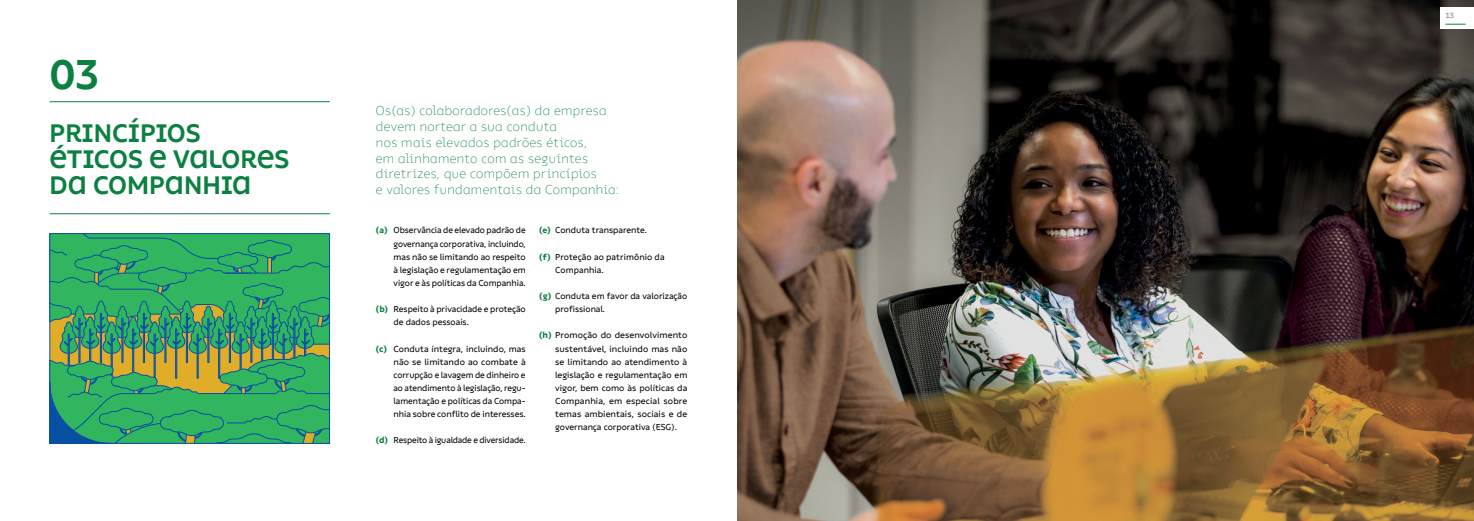
<style>
.page{position:relative;width:1474px;height:521px;background:#fff}
.page>*{position:absolute;margin:0;border:0;box-sizing:border-box;transform-origin:0 0}
.t1{font:700 43.75px "Suzano Unicase";color:#0b8041}
.t2{font:700 26.25px/26.2px "Suzano Unicase";color:#0b8041}
.t3{font:100 13.12px/15.8px "Suzano Display";letter-spacing:.03em;color:#0b8041}
.t4{font:8.75px/13.1px "Suzano Text";color:#000;text-align:justify}
.t5{font:800 8.75px "Suzano Text";color:#0b8041}
.t6{font:700 7.88px "Suzano Unicase";color:#a39f98}
.s1{font-weight:800;color:#0b8041}
</style>
<div class="page">
<svg style="left:49px;top:234px;width:280px;height:210px;background:#3da265"></svg>
<hr style="left:50px;top:101px;width:280px;height:1px;background:#0b8041">
<hr style="left:50px;top:213px;width:280px;height:1px;background:#0b8041">
<img style="left:737px;top:0;width:736px;height:521px">
<div style="left:1440px;top:7px;width:33px;height:22px;background:#fff"></div>
<svg style="left:1445px;top:24px;width:20px;height:1px"></svg>
<h1 class="t1" style="left:50px;top:47px;width:50px">03</h1>
<h2 class="t2" style="left:50px;top:119px;width:241px">PRINCÍPIOS<br>ÉTICOS E VALORES<br>DA COMPANHIA</h2>
<h3 class="t3" style="left:376px;top:103px;width:245px">Os(as) colaboradores(as) da empresa devem nortear a sua conduta<br>nos mais elevados padrões éticos,<br>em alinhamento com as seguintes diretrizes, que compõem princípios<br>e valores fundamentais da Companhia:</h3>
<p class="t4" style="left:393px;top:224px;width:134px">Observância de elevado padrão de governança corporativa, incluindo, mas não se limitando ao respeito à legislação e regulamentação em vigor e às políticas da Companhia.</p>
<p class="t4" style="left:393px;top:302px;width:134px">Respeito à privacidade e proteção de dados pessoais.</p>
<p class="t4" style="left:393px;top:342px;width:134px">Conduta íntegra, incluindo, mas não se limitando ao combate à corrupção e lavagem de dinheiro e ao atendimento à legislação, regu&shy;lamentação e políticas da Compa&shy;nhia sobre conflito de interesses.</p>
<p class="t4" style="left:393px;top:434px;width:134px">Respeito à igualdade e diversidade.</p>
<p class="t5" style="left:376px;top:225px;width:13px">(a)</p>
<p class="t5" style="left:539px;top:225px;width:13px">(e)</p>
<p class="t5" style="left:539px;top:251px;width:13px">(f)</p>
<p class="t4" style="left:555px;top:224px;width:93px">Conduta transparente.</p>
<p class="t4" style="left:555px;top:250px;width:111px">Proteção ao patrimônio da<br>Companhia.</p>
<p class="t4" style="left:555px;top:289px;width:134px;text-indent:-16px"><span class="s1">(g)</span> Conduta em favor da valorização profissional.</p>
<p class="t4" style="left:555px;top:329px;width:134px;text-indent:-16px"><span class="s1">(h)</span> Promoção do desenvolvimento sustentável, incluindo mas não se limitando ao atendimento à legislação e regulamentação em vigor, bem como às políticas da Companhia, em especial sobre temas ambientais, sociais e de governança corporativa (ESG).</p>
<p class="t5" style="left:376px;top:304px;width:14px">(b)</p>
<p class="t5" style="left:376px;top:343px;width:13px">(c)</p>
<p class="t5" style="left:376px;top:435px;width:14px">(d)</p>
<p class="t6" style="left:1445px;top:10px;width:10px">13</p>
</div>
